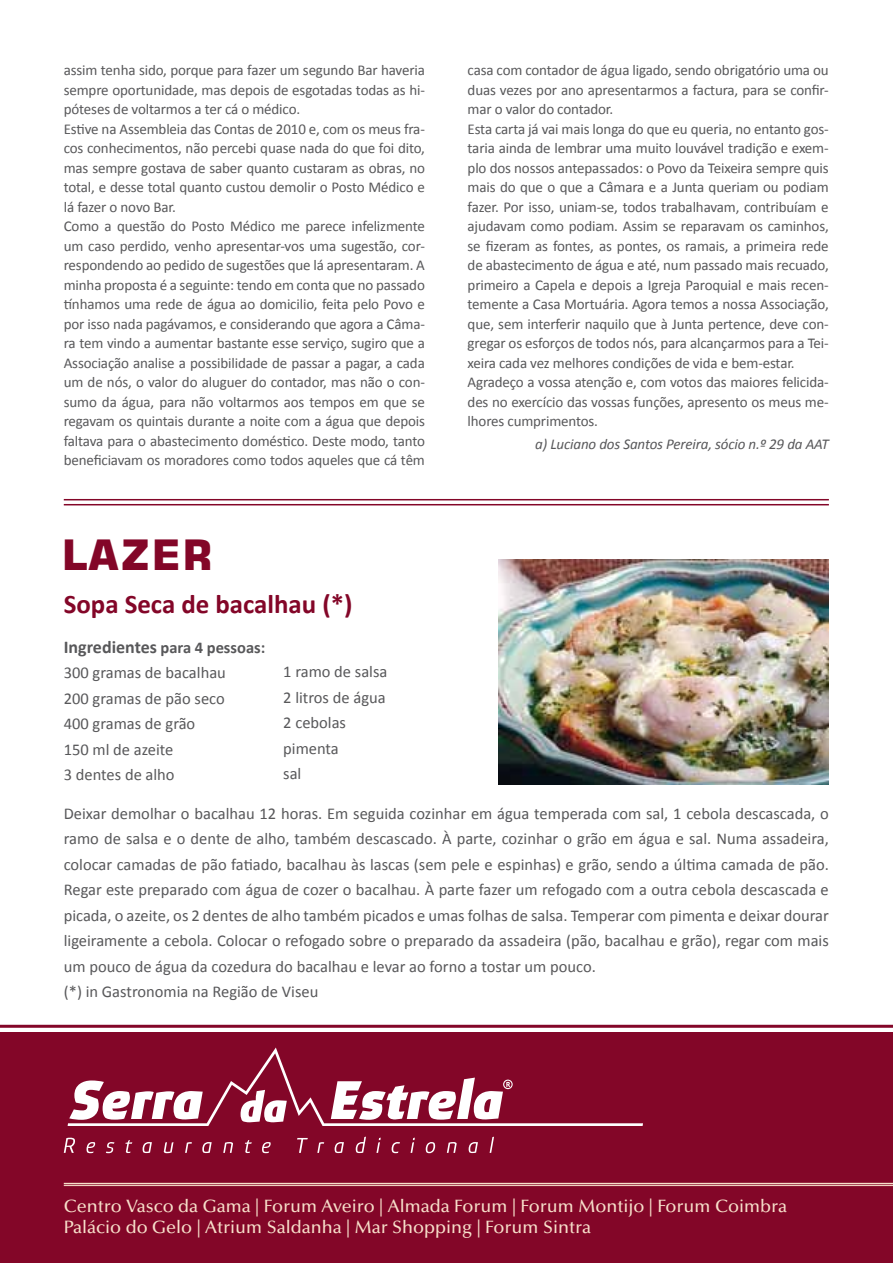
<style>
.page{position:relative;width:893px;height:1263px;background:#fff}
.page>*{position:absolute;margin:0;border:0;box-sizing:border-box;transform-origin:0 0}
.t1{font:700 42px "Square 721 BT";letter-spacing:.04em;color:#830628}
.t2{font:700 26.85px "Calibri";color:#830628}
.t3{font:500 18px/21.6px "Optima LT Std";color:#f7dfca}
.t4{font:16.5px/25.5px "Calibri";color:#58585a}
.t5{font:15px/19.5px "Calibri";letter-spacing:-.01em;color:#58585a}
.t6{font:italic 15px "Calibri";letter-spacing:-.01em;color:#58585a}
.s1{font-weight:700;font-size:18px}
.s2{font-weight:700}
</style>
<div class="page">
<div style="left:0;top:1033px;width:893px;height:230px;background:#830628"></div>
<hr style="left:64px;top:1183px;width:829px;height:1px;background:#f7dfca">
<hr style="left:64px;top:1185px;width:829px;height:1px;background:#f7dfca">
<hr style="left:0;top:1025px;width:893px;height:3px;background:#830628">
<svg style="left:64px;top:1138px;width:11px;height:15px"></svg>
<svg style="left:87px;top:1142px;width:8px;height:11px"></svg>
<svg style="left:106px;top:1142px;width:8px;height:11px"></svg>
<svg style="left:125px;top:1140px;width:7px;height:13px"></svg>
<svg style="left:143px;top:1142px;width:9px;height:11px"></svg>
<svg style="left:164px;top:1142px;width:9px;height:11px"></svg>
<svg style="left:185px;top:1142px;width:7px;height:11px"></svg>
<svg style="left:202px;top:1142px;width:10px;height:11px"></svg>
<svg style="left:223px;top:1142px;width:10px;height:11px"></svg>
<svg style="left:245px;top:1140px;width:7px;height:13px"></svg>
<svg style="left:262px;top:1142px;width:9px;height:11px"></svg>
<svg style="left:297px;top:1138px;width:11px;height:15px"></svg>
<svg style="left:317px;top:1142px;width:7px;height:11px"></svg>
<svg style="left:335px;top:1142px;width:9px;height:11px"></svg>
<svg style="left:356px;top:1136px;width:10px;height:17px"></svg>
<svg style="left:376px;top:1137px;width:5px;height:16px"></svg>
<svg style="left:392px;top:1142px;width:8px;height:11px"></svg>
<svg style="left:411px;top:1137px;width:4px;height:16px"></svg>
<svg style="left:426px;top:1142px;width:9px;height:11px"></svg>
<svg style="left:447px;top:1142px;width:10px;height:11px"></svg>
<svg style="left:469px;top:1142px;width:9px;height:11px"></svg>
<svg style="left:490px;top:1137px;width:4px;height:16px"></svg>
<svg style="left:68px;top:1047px;width:575px;height:79px"></svg>
<svg style="left:331px;top:1077px;width:182px;height:43px"></svg>
<svg style="left:241px;top:1090px;width:46px;height:32px"></svg>
<img style="left:499px;top:559px;width:330px;height:225px">
<hr style="left:64px;top:499px;width:765px;height:1px;background:#830628">
<hr style="left:64px;top:504px;width:765px;height:1px;background:#830628">
<p class="t5" style="left:64px;top:60px;width:363px">assim tenha sido, porque para fazer um segundo Bar haveria sempre oportunidade, mas depois de esgotadas todas as hi&shy;póteses de voltarmos a ter cá o médico.<br>Estive na Assembleia das Contas de 2010 e, com os meus fra&shy;cos conhecimentos, não percebi quase nada do que foi dito, mas sempre gostava de saber quanto custaram as obras, no total, e desse total quanto custou demolir o Posto Médico e lá fazer o novo Bar.<br>Como a questão do Posto Médico me parece infelizmente um caso perdido, venho apresentar-vos uma sugestão, cor&shy;respondendo ao pedido de sugestões que lá apresentaram. A minha proposta é a seguinte: tendo em conta que no passado tínhamos uma rede de água ao domicilio, feita pelo Povo e por isso nada pagávamos, e considerando que agora a Câma&shy;ra tem vindo a aumentar bastante esse serviço, sugiro que a Associação analise a possibilidade de passar a pagar, a cada um de nós, o valor do aluguer do contador, mas não o con&shy;sumo da água, para não voltarmos aos tempos em que se regavam os quintais durante a noite com a água que depois faltava para o abastecimento doméstico. Deste modo, tanto beneficiavam os moradores como todos aqueles que cá têm</p>
<p class="t5" style="left:468px;top:60px;width:363px">casa com contador de água ligado, sendo obrigatório uma ou duas vezes por ano apresentarmos a factura, para se confir&shy;mar o valor do contador.<br>Esta carta já vai mais longa do que eu queria, no entanto gos&shy;taria ainda de lembrar uma muito louvável tradição e exem&shy;plo dos nossos antepassados: o Povo da Teixeira sempre quis mais do que o que a Câmara e a Junta queriam ou podiam fazer. Por isso, uniam-se, todos trabalhavam, contribuíam e ajudavam como podiam. Assim se reparavam os caminhos, se fizeram as fontes, as pontes, os ramais, a primeira rede de abastecimento de água e até, num passado mais recuado, primeiro a Capela e depois a Igreja Paroquial e mais recen&shy;temente a Casa Mortuária. Agora temos a nossa Associação, que, sem interferir naquilo que à Junta pertence, deve con&shy;gregar os esforços de todos nós, para alcançarmos para a Tei&shy;xeira cada vez melhores condições de vida e bem-estar.<br>Agradeço a vossa atenção e, com votos das maiores felicida&shy;des no exercício das vossas funções, apresento os meus me&shy;lhores cumprimentos.</p>
<p class="t6" style="left:535px;top:433px;width:295px">a) Luciano dos Santos Pereira, sócio n.º 29 da AAT</p>
<h1 class="t1" style="left:62px;top:529px;width:152px">LAZER</h1>
<h2 class="t2" style="left:64px;top:587px;width:290px">Sopa Seca de bacalhau (*)</h2>
<p class="t4" style="left:64px;top:635px;width:203px"><span class="s1">Ingredientes</span> <span class="s2">para 4 pessoas:<br></span>300 gramas de bacalhau<br>200 gramas de pão seco<br>400 gramas de grão<br>150 ml de azeite<br>3 dentes de alho</p>
<p class="t4" style="left:283px;top:659px;width:106px">1 ramo de salsa<br>2 litros de água<br>2 cebolas pimenta<br>sal</p>
<p class="t4" style="left:64px;top:801px;width:767px">Deixar demolhar o bacalhau 12 horas. Em seguida cozinhar em água temperada com sal, 1 cebola descascada, o ramo de salsa e o dente de alho, também descascado. À parte, cozinhar o grão em água e sal. Numa assadeira, colocar camadas de pão fatiado, bacalhau às lascas (sem pele e espinhas) e grão, sendo a última camada de pão.<br>Regar este preparado com água de cozer o bacalhau. À parte fazer um refogado com a outra cebola descascada e picada, o azeite, os 2 dentes de alho também picados e umas folhas de salsa. Temperar com pimenta e deixar dourar ligeiramente a cebola. Colocar o refogado sobre o preparado da assadeira (pão, bacalhau e grão), regar com mais um pouco de água da cozedura do bacalhau e levar ao forno a tostar um pouco.<br>(*) in Gastronomia na Região de Viseu</p>
<p class="t3" style="left:64px;top:1195px;width:725px">Centro Vasco da Gama | Forum Aveiro | Almada Forum | Forum Montijo | Forum Coimbra<br>Palácio do Gelo | Atrium Saldanha | Mar Shopping | Forum Sintra</p>
</div>
